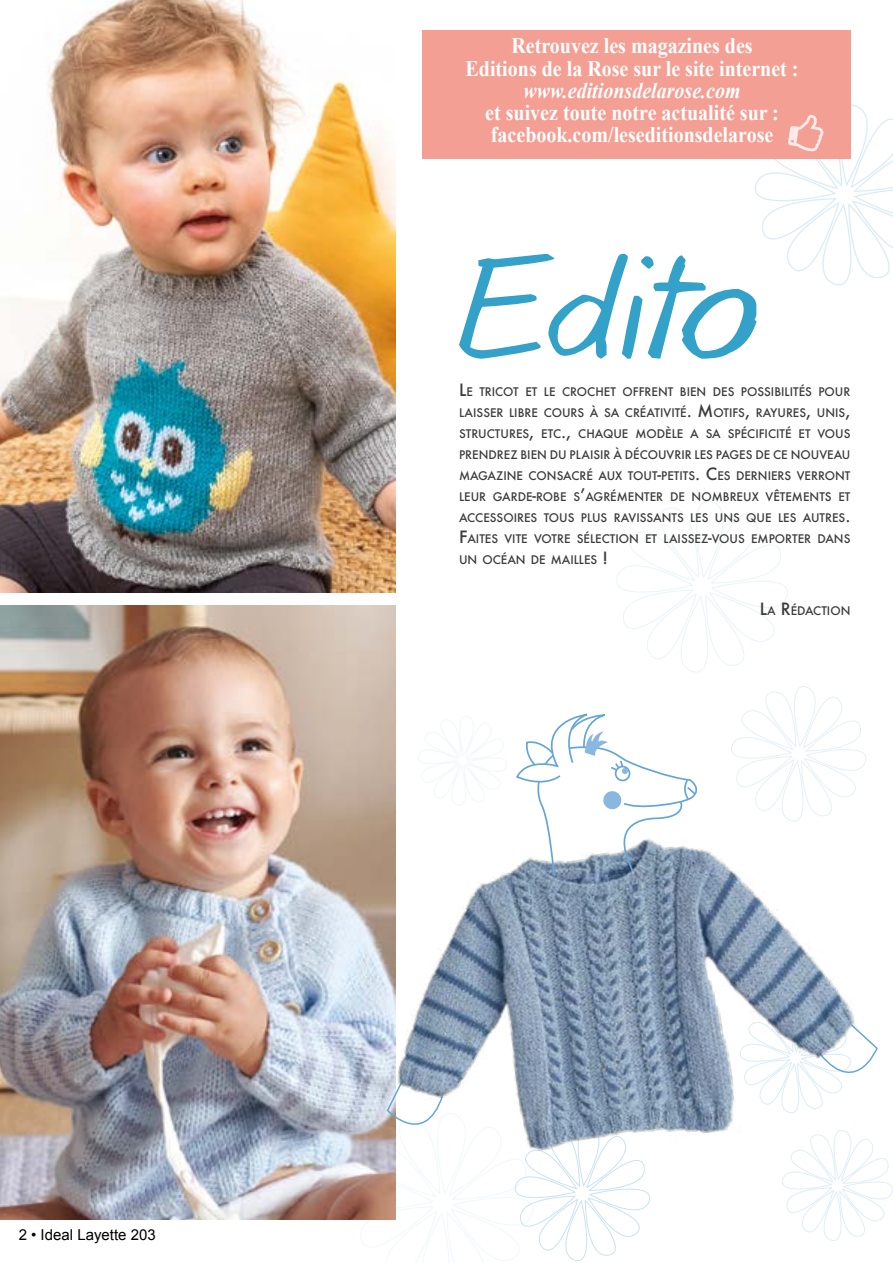
<style>
.page{position:relative;width:893px;height:1263px;background:#fff}
.page>*{position:absolute;margin:0;border:0;box-sizing:border-box;transform-origin:0 0}
.t1{font:142.5px "Goobascript";letter-spacing:-.04em;color:#33a1c8}
.t2{font:700 22.2px "Times New Roman";color:#fff;scale:.9 1}
.t3{font:italic 700 22.2px "Times New Roman";color:#fff;scale:.9 1}
.t4{font:15px "Arial";color:#000}
.t5{font:500 11.55px/21px "Futura";color:#3c3c3b;text-align:justify}
.s1{font-size:16.5px}
</style>
<div class="page">
<img style="left:0;top:0;width:395px;height:593px">
<img style="left:0;top:606px;width:395px;height:614px">
<div style="left:422px;top:30px;width:428px;height:129px;background:#f49f94"></div>
<svg style="left:755px;top:93px;width:138px;height:193px"></svg>
<svg style="left:786px;top:1203px;width:99px;height:38px"></svg>
<svg style="left:342px;top:1203px;width:307px;height:60px"></svg>
<img style="left:328px;top:782px;width:565px;height:421px">
<svg style="left:411px;top:501px;width:464px;height:375px"></svg>
<p class="t4" style="left:19px;top:1225px;width:139px">2 • Ideal Layette 203</p>
<p class="t2" style="left:511px;top:31px;width:270px">Retrouvez les magazines des</p>
<p class="t2" style="left:466px;top:53px;width:371px">Editions de la Rose sur le site internet :</p>
<p class="t3" style="left:524px;top:75px;width:243px">www.editionsdelarose.com</p>
<p class="t2" style="left:485px;top:97px;width:328px">et suivez toute notre actualité sur :</p>
<p class="t2" style="left:491px;top:120px;width:315px">facebook.com/leseditionsdelarose</p>
<p class="t1" style="left:459px;top:229px;width:303px">Edito</p>
<p class="t5" style="left:459px;top:381px;width:393px"><span class="s1">L</span>E TRICOT ET LE CROCHET OFFRENT BIEN DES POSSIBILITÉS POUR LAISSER LIBRE COURS À SA CRÉATIVITÉ<span class="s1">. M</span>OTIFS<span class="s1">,</span> RAYURES<span class="s1">,</span> UNIS<span class="s1">, </span>STRUCTURES<span class="s1">,</span> ETC<span class="s1">.,</span> CHAQUE MODÈLE A SA SPÉCIFICITÉ ET VOUS PRENDREZ BIEN DU PLAISIR À DÉCOUVRIR LES PAGES DE CE NOUVEAU MAGAZINE CONSACRÉ AUX TOUT<span class="s1">-</span>PETITS<span class="s1">. C</span>ES DERNIERS VERRONT LEUR GARDE<span class="s1">-</span>ROBE S<span class="s1">’</span>AGRÉMENTER DE NOMBREUX VÊTEMENTS ET ACCESSOIRES TOUS PLUS RAVISSANTS LES UNS QUE LES AUTRES<span class="s1">.<br>F</span>AITES VITE VOTRE SÉLECTION ET LAISSEZ<span class="s1">-</span>VOUS EMPORTER DANS UN OCÉAN DE MAILLES <span class="s1">!</span></p>
<p class="t5" style="left:760px;top:600px;width:92px"><span class="s1">L</span>A <span class="s1">R</span>ÉDACTION</p>
</div>
